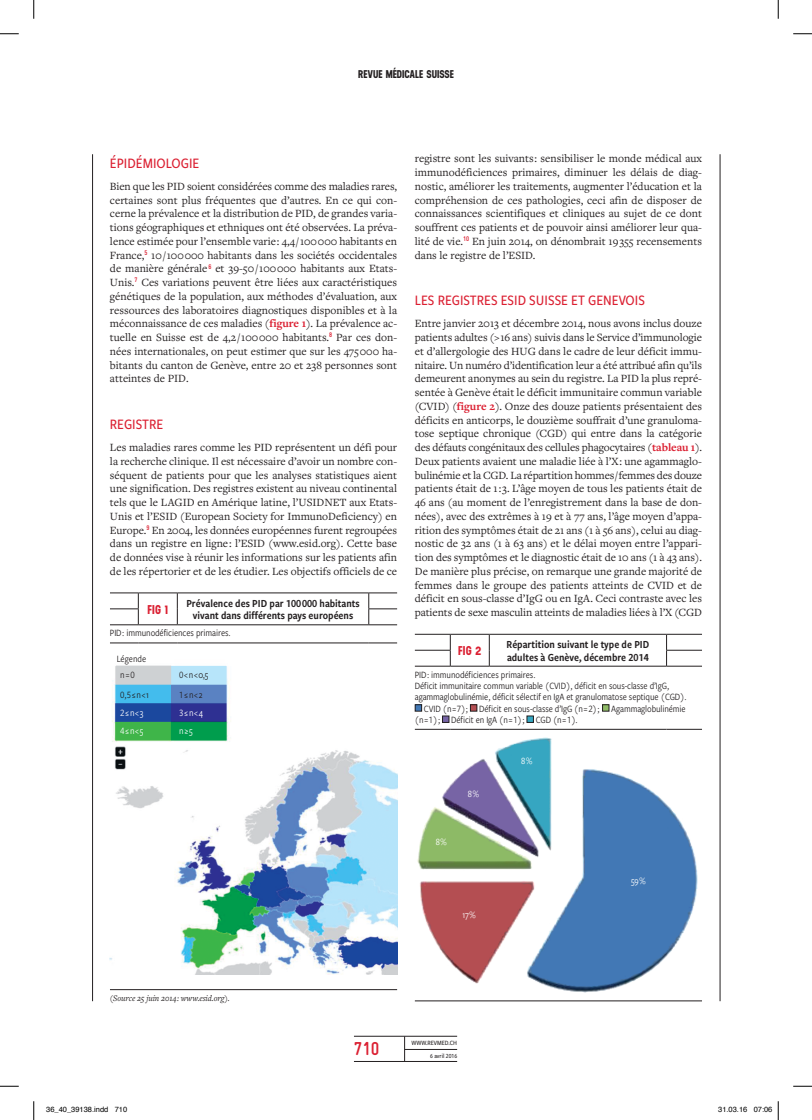
<style>
.page{position:relative;width:812px;height:1120px;background:#fff}
.page>*{position:absolute;margin:0;border:0;box-sizing:border-box;transform-origin:0 0}
.t1{font:700 18.75px "Gravur Condensed Pro";color:#db2032}
.t2{font:500 15px "Freight Sans Cnd Pro";color:#db2032}
.t3{font:700 12.75px "Neusa";letter-spacing:.01em;color:#db2032}
.t4{font:11.5px/13.8px "Freight Text Pro";color:#231f20;text-align:justify}
.t5{font:11.25px/12.5px "Freight Sans Cnd Pro Semi";color:#231f20;text-align:center}
.t6{font:700 11.25px "Neusa";letter-spacing:-.005em;color:#231f20}
.t7{font:10px/16px "Freight Sans Cnd Pro";letter-spacing:-.01em;color:#231f20}
.t8{font:10px "Freight Sans Cnd Pro";color:#fff}
.t9{font:italic 8.75px "Freight Text Pro";letter-spacing:-.01em;color:#231f20}
.t10{font:7.5px "Helvetica";color:#000}
.t11{font:500 6.75px "Freight Sans Cnd Pro";color:#231f20}
.t12{font:500 6.5px "Freight Sans Cnd Pro";color:#231f20}
.s1{font-weight:700;color:#db2032}
</style>
<div class="page">
<hr style="left:354px;top:1061px;width:103px;height:1px;background:#231f20">
<hr style="left:354px;top:1036px;width:103px;height:1px;background:#231f20">
<hr style="left:404px;top:1049px;width:53px;height:1px;background:#231f20">
<svg style="left:404px;top:1036px;width:1px;height:25px"></svg>
<hr style="left:92px;top:154px;width:1px;height:847px;background:#231f20">
<hr style="left:719px;top:154px;width:1px;height:847px;background:#231f20">
<img style="left:110px;top:665px;width:287px;height:309px">
<svg style="left:110px;top:643px;width:28px;height:1px"></svg>
<hr style="left:138px;top:643px;width:39px;height:1px;background:#231f20">
<hr style="left:177px;top:643px;width:192px;height:1px;background:#231f20">
<svg style="left:369px;top:643px;width:28px;height:1px"></svg>
<svg style="left:110px;top:593px;width:287px;height:32px"></svg>
<hr style="left:110px;top:989px;width:287px;height:1px;background:#231f20">
<hr style="left:415px;top:666px;width:35px;height:1px;background:#231f20">
<hr style="left:450px;top:666px;width:39px;height:1px;background:#231f20">
<hr style="left:489px;top:666px;width:177px;height:1px;background:#231f20">
<hr style="left:666px;top:666px;width:36px;height:1px;background:#231f20">
<svg style="left:415px;top:635px;width:287px;height:31px"></svg>
<hr style="left:415px;top:634px;width:35px;height:1px;background:#231f20">
<hr style="left:415px;top:729px;width:35px;height:1px;background:#231f20">
<hr style="left:450px;top:729px;width:39px;height:1px;background:#231f20">
<hr style="left:489px;top:729px;width:177px;height:1px;background:#231f20">
<hr style="left:666px;top:729px;width:36px;height:1px;background:#231f20">
<hr style="left:450px;top:634px;width:39px;height:1px;background:#231f20">
<hr style="left:489px;top:634px;width:177px;height:1px;background:#231f20">
<hr style="left:666px;top:634px;width:36px;height:1px;background:#231f20">
<div style="left:415px;top:704px;width:7px;height:7px;border:1px solid #231f20"></div>
<div style="left:470px;top:705px;width:7px;height:6px;background:#b54e52"></div>
<div style="left:470px;top:704px;width:7px;height:7px;border:1px solid #231f20"></div>
<div style="left:602px;top:705px;width:7px;height:6px;background:#8fbb66"></div>
<div style="left:602px;top:704px;width:7px;height:7px;border:1px solid #231f20"></div>
<div style="left:442px;top:716px;width:7px;height:6px;background:#7664a5"></div>
<div style="left:442px;top:716px;width:7px;height:7px;border:1px solid #231f20"></div>
<div style="left:526px;top:716px;width:7px;height:7px;border:1px solid #231f20"></div>
<img style="left:417px;top:737px;width:281px;height:256px">
<hr style="left:415px;top:1000px;width:287px;height:1px;background:#231f20">
<svg style="left:0;top:33px;width:19px;height:2px"></svg>
<svg style="left:793px;top:33px;width:19px;height:2px"></svg>
<svg style="left:0;top:1085px;width:19px;height:2px"></svg>
<svg style="left:793px;top:1085px;width:19px;height:2px"></svg>
<svg style="left:33px;top:0;width:2px;height:19px"></svg>
<svg style="left:33px;top:1101px;width:2px;height:19px"></svg>
<svg style="left:777px;top:0;width:2px;height:19px"></svg>
<svg style="left:777px;top:1101px;width:2px;height:19px"></svg>
<p class="t6" style="left:358px;top:66px;width:97px">REVUE MÉDICALE SUISSE</p>
<h2 class="t2" style="left:110px;top:153px;width:91px">ÉPIDÉMIOLOGIE</h2>
<p class="t4" style="left:110px;top:179px;width:289px">Bien que les PID soient considérées comme des maladies rares, certaines sont plus fréquentes que d’autres. En ce qui con&shy;cerne la prévalence et la distribution de PID, de grandes varia&shy;tions géographiques et ethniques ont été observées. La préva&shy;lence estimée pour l’ensemble varie : 4,4 / 100 000 habitants en France,<sup>5</sup> 10 / 100 000 habitants dans les sociétés occidentales de manière générale <sup>6</sup> et 39-50 / 100 000 habitants aux Etats-Unis.<sup>7</sup> Ces variations peuvent être liées aux caractéristiques génétiques de la population, aux méthodes d’évaluation, aux ressources des laboratoires diagnostiques disponibles et à la méconnaissance de ces maladies (<span class="s1">figure 1</span>). La prévalence ac&shy;tuelle en Suisse est de 4,2 / 100 000 habitants.<sup>8</sup> Par ces don&shy;nées internationales, on peut estimer que sur les 475 000 ha&shy;bitants du canton de Genève, entre 20 et 238 personnes sont atteintes de PID.</p>
<h2 class="t2" style="left:110px;top:414px;width:55px">REGISTRE</h2>
<p class="t4" style="left:110px;top:440px;width:289px">Les maladies rares comme les PID représentent un défi pour la recherche clinique. Il est nécessaire d’avoir un nombre con&shy;séquent de patients pour que les analyses statistiques aient une signification. Des registres existent au niveau continental tels que le LAGID en Amérique latine, l’USIDNET aux Etats-Unis et l’ESID (European Society for ImmunoDeficiency) en Europe.<sup>9</sup> En 2004, les données européennes furent regroupées dans un registre en ligne : l’ESID (www.esid.org). Cette base de données vise à réunir les informations sur les patients afin de les répertorier et de les étudier. Les objectifs officiels de ce</p>
<p class="t3" style="left:148px;top:600px;width:22px">fig 1</p>
<p class="t5" style="left:186px;top:596px;width:175px">Prévalence des PID par 100 000 habitants vivant dans différents pays européens</p>
<p class="t7" style="left:110px;top:625px;width:122px">PID : immunodéficiences primaires.</p>
<p class="t7" style="left:120px;top:650px;width:28px;text-indent:-4px">Légende n = 0</p>
<p class="t7" style="left:179px;top:666px;width:30px">0 &lt; n &lt; 0,5</p>
<p class="t7" style="left:120px;top:686px;width:30px">0,5 ≤ n &lt; 1</p>
<p class="t7" style="left:179px;top:686px;width:25px">1 ≤ n &lt; 2</p>
<p class="t8" style="left:120px;top:706px;width:25px">2 ≤ n &lt; 3</p>
<p class="t8" style="left:179px;top:706px;width:25px">3 ≤ n &lt; 4</p>
<p class="t8" style="left:120px;top:724px;width:24px">4 ≤ n &lt; 5</p>
<p class="t8" style="left:179px;top:724px;width:15px">n ≥ 5</p>
<p class="t4" style="left:415px;top:151px;width:289px">registre sont les suivants : sensibiliser le monde médical aux immunodéficiences primaires, diminuer les délais de diag&shy;nostic, améliorer les traitements, augmenter l’éducation et la compréhension de ces pathologies, ceci afin de disposer de connaissances scientifiques et cliniques au sujet de ce dont souffrent ces patients et de pouvoir ainsi améliorer leur qua&shy;lité de vie.<sup>10</sup> En juin 2014, on dénombrait 19 355 recensements dans le registre de l’ESID.</p>
<h2 class="t2" style="left:415px;top:290px;width:231px">LES REGISTRES ESID SUISSE ET GENEVOIS</h2>
<p class="t4" style="left:415px;top:316px;width:289px">Entre janvier 2013 et décembre 2014, nous avons inclus douze patients adultes (&gt; 16 ans) suivis dans le Service d’immunologie et d’allergologie des HUG dans le cadre de leur déficit immu&shy;nitaire. Un numéro d’identification leur a été attribué afin qu’ils demeurent anonymes au sein du registre. La PID la plus repré&shy;sentée à Genève était le déficit immunitaire commun variable (CVID) (<span class="s1">figure 2</span>). Onze des douze patients présentaient des déficits en anticorps, le douzième souffrait d’une granuloma&shy;tose septique chronique (CGD) qui entre dans la catégorie des défauts congénitaux des cellules phagocytaires (<span class="s1">tableau 1</span>).<br>Deux patients avaient une maladie liée à l’X : une agammaglo&shy;bulinémie et la CGD. La répartition hommes / femmes des douze patients était de 1 : 3. L’âge moyen de tous les patients était de 46 ans (au moment de l’enregistrement dans la base de don&shy;nées), avec des extrêmes à 19 et à 77 ans, l’âge moyen d’appa&shy;rition des symptômes était de 21 ans (1 à 56 ans), celui au diag&shy;nostic de 32 ans (1 à 63 ans) et le délai moyen entre l’appari&shy;tion des symptômes et le diagnostic était de 10 ans (1 à 43 ans).<br>De manière plus précise, on remarque une grande majorité de femmes dans le groupe des patients atteints de CVID et de déficit en sous-classe d’IgG ou en IgA. Ceci contraste avec les patients de sexe masculin atteints de maladies liées à l’X (CGD</p>
<p class="t3" style="left:458px;top:642px;width:25px">fig 2</p>
<p class="t5" style="left:506px;top:638px;width:144px;text-align:left">Répartition suivant le type de PID adultes à Genève, décembre 2014</p>
<p class="t7" style="left:415px;top:666px;width:122px">PID : immunodéficiences primaires.</p>
<p class="t7" style="left:415px;top:677px;width:256px">Déficit immunitaire commun variable (CVID), déficit en sous-classe d’IgG,</p>
<p class="t7" style="left:415px;top:688px;width:273px">agammaglobulinémie, déficit sélectif en IgA et granulomatose septique (CGD).</p>
<p class="t7" style="left:424px;top:700px;width:263px">CVID (n = 7) ; Déficit en sous-classe d’IgG (n = 2) ; Agammaglobulinémie</p>
<p class="t7" style="left:415px;top:711px;width:164px">(n = 1) ; Déficit en IgA (n = 1) ; CGD (n = 1).</p>
<p class="t8" style="left:521px;top:754px;width:13px">8 %</p>
<p class="t8" style="left:468px;top:787px;width:13px">8 %</p>
<p class="t8" style="left:435px;top:835px;width:13px">8 %</p>
<p class="t8" style="left:462px;top:908px;width:15px">17 %</p>
<p class="t8" style="left:631px;top:874px;width:16px">59 %</p>
<p class="t9" style="left:110px;top:992px;width:121px">(Source 25 juin 2014 : www.esid.org).</p>
<h1 class="t1" style="left:354px;top:1038px;width:27px">710</h1>
<p class="t11" style="left:411px;top:1038px;width:47px">WWW.REVMED.CH</p>
<p class="t12" style="left:430px;top:1051px;width:28px">6 AVRIL 2016</p>
<p class="t10" style="left:46px;top:1104px;width:82px">36_40_39138.indd 710</p>
<p class="t10" style="left:718px;top:1104px;width:56px">31.03.16 07:06</p>
</div>
